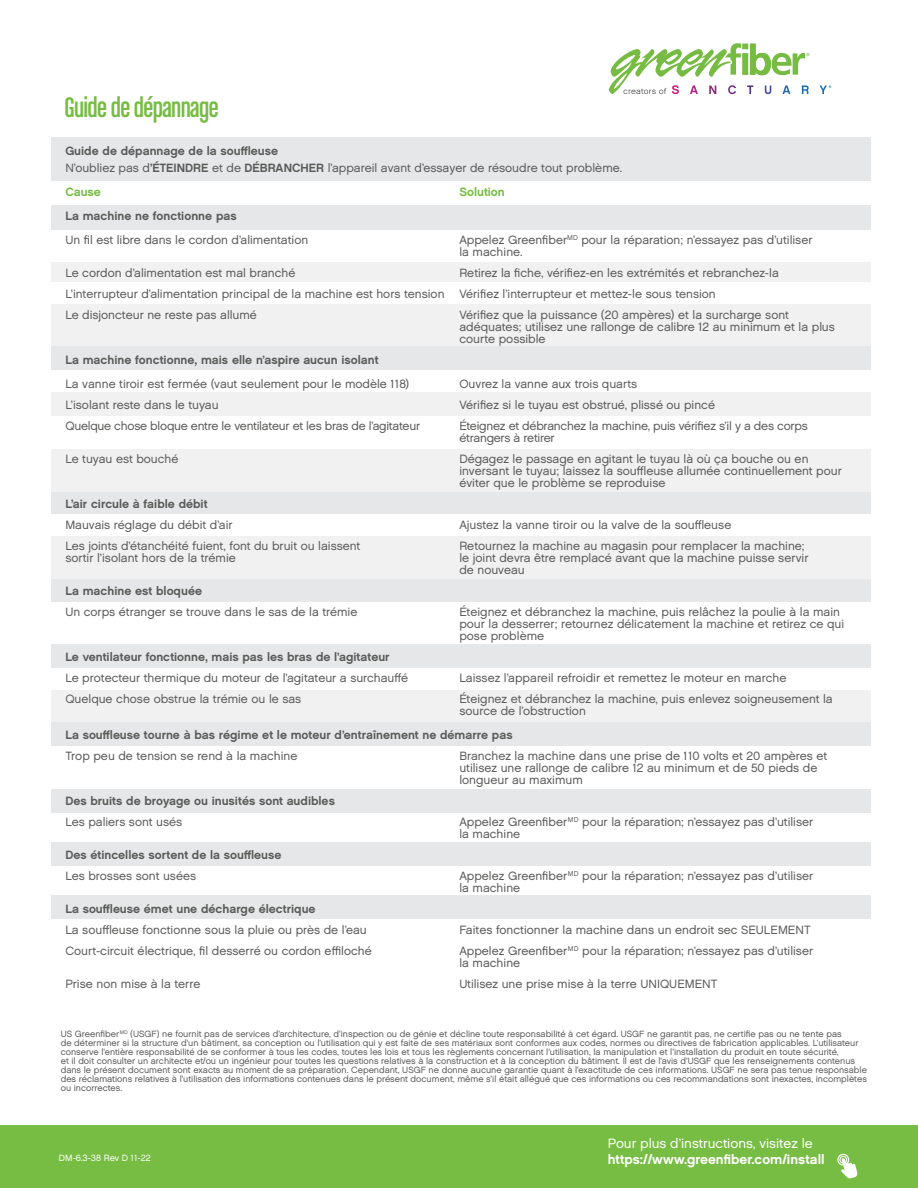
<style>
.page{position:relative;width:918px;height:1188px;background:#fff}
.page>*{position:absolute;margin:0;border:0;box-sizing:border-box;transform-origin:0 0}
.t1{font:30px "Chalet Comprime Cologne Sixty";letter-spacing:-.02em;color:#76bc43}
.t2{font:13.5px "Chalet New York Nineteen Sixty";color:#fff}
.t3{font:13.5px "Chalet London Nineteen Sixty";color:#fff}
.t4{font:12px/12px "Chalet London Nineteen Sixty";color:#5b5b5a}
.t5{font:12px "Chalet New York Nineteen Sixty";color:#5b5b5a}
.t6{font:12px/12px "Chalet London Nineteen Sixty";letter-spacing:-.02em;color:#5b5b5a}
.t7{font:12px "Chalet New York Nineteen Sixty";color:#76bc43}
.t8{font:9px/9px "Chalet London Nineteen Sixty";color:#5b5b5a}
.t9{font:9px "Chalet London Nineteen Sixty";color:#fff}
.s1{font-family:"Chalet New York Nineteen Sixty"}
</style>
<div class="page">
<svg style="left:609px;top:43px;width:201px;height:51px"></svg>
<svg style="left:820px;top:85px;width:11px;height:9px"></svg>
<div style="left:51px;top:137px;width:820px;height:93px;background:#e6e7e8"></div>
<div style="left:51px;top:181px;width:820px;height:24px;background:#fff"></div>
<div style="left:51px;top:262px;width:820px;height:20px;background:#f1f1f2"></div>
<div style="left:51px;top:392px;width:820px;height:24px;background:#f1f1f2"></div>
<div style="left:51px;top:346px;width:820px;height:24px;background:#e6e7e8"></div>
<div style="left:51px;top:304px;width:820px;height:42px;background:#f1f1f2"></div>
<div style="left:51px;top:490px;width:820px;height:24px;background:#e6e7e8"></div>
<div style="left:51px;top:449px;width:820px;height:43px;background:#f1f1f2"></div>
<div style="left:51px;top:578px;width:820px;height:24px;background:#e6e7e8"></div>
<div style="left:51px;top:644px;width:820px;height:24px;background:#e6e7e8"></div>
<div style="left:51px;top:536px;width:820px;height:43px;background:#f1f1f2"></div>
<div style="left:51px;top:722px;width:820px;height:24px;background:#e6e7e8"></div>
<div style="left:51px;top:789px;width:820px;height:24px;background:#e6e7e8"></div>
<div style="left:51px;top:842px;width:820px;height:24px;background:#e6e7e8"></div>
<div style="left:51px;top:895px;width:820px;height:24px;background:#e6e7e8"></div>
<div style="left:51px;top:690px;width:820px;height:32px;background:#f1f1f2"></div>
<div style="left:0;top:1125px;width:918px;height:63px;background:#77bd43"></div>
<svg style="left:837px;top:1153px;width:21px;height:26px"></svg>
<h1 class="t1" style="left:64px;top:90px;width:156px">Guide de dépannage</h1>
<p class="t5" style="left:65px;top:144px;width:214px">Guide de dépannage de la souffleuse</p>
<p class="t4" style="left:65px;top:162px;width:558px">N’oubliez pas d<span class="s1">’ÉTEINDRE</span> et de <span class="s1">DÉBRANCHER</span> l’appareil avant d’essayer de résoudre tout problème.</p>
<p class="t7" style="left:65px;top:185px;width:37px">Cause</p>
<p class="t7" style="left:459px;top:185px;width:47px">Solution</p>
<p class="t5" style="left:65px;top:209px;width:173px">La machine ne fonctionne pas</p>
<p class="t4" style="left:65px;top:234px;width:244px">Un fil est libre dans le cordon d’alimentation</p>
<p class="t4" style="left:459px;top:234px;width:355px">Appelez Greenfiber<sup>MD</sup> pour la réparation; n’essayez pas d’utiliser la machine.</p>
<p class="t4" style="left:65px;top:267px;width:232px">Le cordon d’alimentation est mal branché</p>
<p class="t4" style="left:65px;top:263px;width:715px;line-height:21px;text-indent:394px">Retirez la fiche, vérifiez-en les extrémités et rebranchez-la<br>L’interrupteur d’alimentation principal de la machine est hors tension Vérifiez l’interrupteur et mettez-le sous tension<br>Le disjoncteur ne reste pas allumé</p>
<p class="t4" style="left:459px;top:309px;width:377px">Vérifiez que la puissance (20 ampères) et la surcharge sont adéquates; utilisez une rallonge de calibre 12 au minimum et la plus courte possible</p>
<p class="t5" style="left:65px;top:353px;width:315px">La machine fonctionne, mais elle n’aspire aucun isolant</p>
<p class="t4" style="left:65px;top:378px;width:346px">La vanne tiroir est fermée (vaut seulement pour le modèle 118)</p>
<p class="t4" style="left:459px;top:378px;width:179px">Ouvrez la vanne aux trois quarts</p>
<p class="t4" style="left:65px;top:399px;width:155px">L’isolant reste dans le tuyau</p>
<p class="t4" style="left:459px;top:399px;width:257px">Vérifiez si le tuyau est obstrué, plissé ou pincé</p>
<p class="t6" style="left:65px;top:420px;width:356px">Quelque chose bloque entre le ventilateur et les bras de l’agitateur</p>
<p class="t6" style="left:459px;top:420px;width:350px">Éteignez et débranchez la machine, puis vérifiez s’il y a des corps étrangers à retirer</p>
<p class="t4" style="left:65px;top:453px;width:115px">Le tuyau est bouché</p>
<p class="t4" style="left:459px;top:453px;width:384px">Dégagez le passage en agitant le tuyau là où ça bouche ou en inversant le tuyau; laissez la souffleuse allumée continuellement pour éviter que le problème se reproduise</p>
<p class="t5" style="left:65px;top:497px;width:144px">L’air circule à faible débit</p>
<p class="t4" style="left:65px;top:519px;width:169px">Mauvais réglage du débit d’air</p>
<p class="t4" style="left:459px;top:519px;width:273px">Ajustez la vanne tiroir ou la valve de la souffleuse</p>
<p class="t4" style="left:65px;top:540px;width:297px">Les joints d’étanchéité fuient, font du bruit ou laissent</p>
<p class="t4" style="left:459px;top:540px;width:347px">Retournez la machine au magasin pour remplacer la machine;</p>
<p class="t4" style="left:65px;top:552px;width:172px">sortir l’isolant hors de la trémie</p>
<p class="t4" style="left:459px;top:552px;width:351px">le joint devra être remplacé avant que la machine puisse servir de nouveau</p>
<p class="t5" style="left:65px;top:584px;width:138px">La machine est bloquée</p>
<p class="t4" style="left:65px;top:606px;width:294px">Un corps étranger se trouve dans le sas de la trémie</p>
<p class="t4" style="left:459px;top:606px;width:386px">Éteignez et débranchez la machine, puis relâchez la poulie à la main pour la desserrer; retournez délicatement la machine et retirez ce qui pose problème</p>
<p class="t5" style="left:65px;top:650px;width:326px">Le ventilateur fonctionne, mais pas les bras de l’agitateur</p>
<p class="t4" style="left:65px;top:672px;width:344px">Le protecteur thermique du moteur de l’agitateur a surchauffé</p>
<p class="t4" style="left:459px;top:672px;width:328px">Laissez l’appareil refroidir et remettez le moteur en marche</p>
<p class="t4" style="left:65px;top:693px;width:238px">Quelque chose obstrue la trémie ou le sas</p>
<p class="t4" style="left:459px;top:693px;width:375px">Éteignez et débranchez la machine, puis enlevez soigneusement la source de l’obstruction</p>
<p class="t5" style="left:65px;top:728px;width:449px">La souffleuse tourne à bas régime et le moteur d’entraînement ne démarre pas</p>
<p class="t4" style="left:65px;top:750px;width:234px">Trop peu de tension se rend à la machine</p>
<p class="t4" style="left:459px;top:750px;width:369px">Branchez la machine dans une prise de 110 volts et 20 ampères et utilisez une rallonge de calibre 12 au minimum et de 50 pieds de longueur au maximum</p>
<p class="t5" style="left:65px;top:794px;width:271px">Des bruits de broyage ou inusités sont audibles</p>
<p class="t4" style="left:65px;top:816px;width:118px">Les paliers sont usés</p>
<p class="t4" style="left:459px;top:816px;width:355px">Appelez Greenfiber<sup>MD</sup> pour la réparation; n’essayez pas d’utiliser la machine</p>
<p class="t5" style="left:65px;top:848px;width:218px">Des étincelles sortent de la souffleuse</p>
<p class="t4" style="left:65px;top:870px;width:132px">Les brosses sont usées</p>
<p class="t4" style="left:459px;top:870px;width:355px">Appelez Greenfiber<sup>MD</sup> pour la réparation; n’essayez pas d’utiliser la machine</p>
<p class="t5" style="left:65px;top:902px;width:252px">La souffleuse émet une décharge électrique</p>
<p class="t4" style="left:65px;top:924px;width:303px">La souffleuse fonctionne sous la pluie ou près de l’eau</p>
<p class="t4" style="left:459px;top:924px;width:353px">Faites fonctionner la machine dans un endroit sec SEULEMENT</p>
<p class="t4" style="left:65px;top:945px;width:308px">Court-circuit électrique, fil desserré ou cordon effiloché</p>
<p class="t4" style="left:459px;top:945px;width:355px">Appelez Greenfiber<sup>MD</sup> pour la réparation; n’essayez pas d’utiliser la machine</p>
<p class="t4" style="left:65px;top:978px;width:137px">Prise non mise à la terre</p>
<p class="t4" style="left:459px;top:978px;width:260px">Utilisez une prise mise à la terre UNIQUEMENT</p>
<p class="t8" style="left:61px;top:1029px;width:808px">US Greenfiber<sup>MD</sup> (USGF) ne fournit pas de services d’architecture, d’inspection ou de génie et décline toute responsabilité à cet égard. USGF ne garantit pas, ne certifie pas ou ne tente pas<br>de déterminer si la structure d’un bâtiment, sa conception ou l’utilisation qui y est faite de ses matériaux sont conformes aux codes, normes ou directives de fabrication applicables. L’utilisateur conserve l’entière responsabilité de se conformer à tous les codes, toutes les lois et tous les règlements concernant l’utilisation, la manipulation et l’installation du produit en toute sécurité,<br>et il doit consulter un architecte et/ou un ingénieur pour toutes les questions relatives à la construction et à la conception du bâtiment. Il est de l’avis d’USGF que les renseignements contenus dans le présent document sont exacts au moment de sa préparation. Cependant, USGF ne donne aucune garantie quant à l’exactitude de ces informations. USGF ne sera pas tenue responsable des réclamations relatives à l’utilisation des informations contenues dans le présent document, même s’il était allégué que ces informations ou ces recommandations sont inexactes, incomplètes ou incorrectes.</p>
<p class="t9" style="left:59px;top:1152px;width:93px">DM-6.3-38 Rev D 11-22</p>
<p class="t3" style="left:608px;top:1135px;width:206px">Pour plus d’instructions, visitez le</p>
<p class="t2" style="left:608px;top:1151px;width:218px">https://www.greenfiber.com/install</p>
</div>
